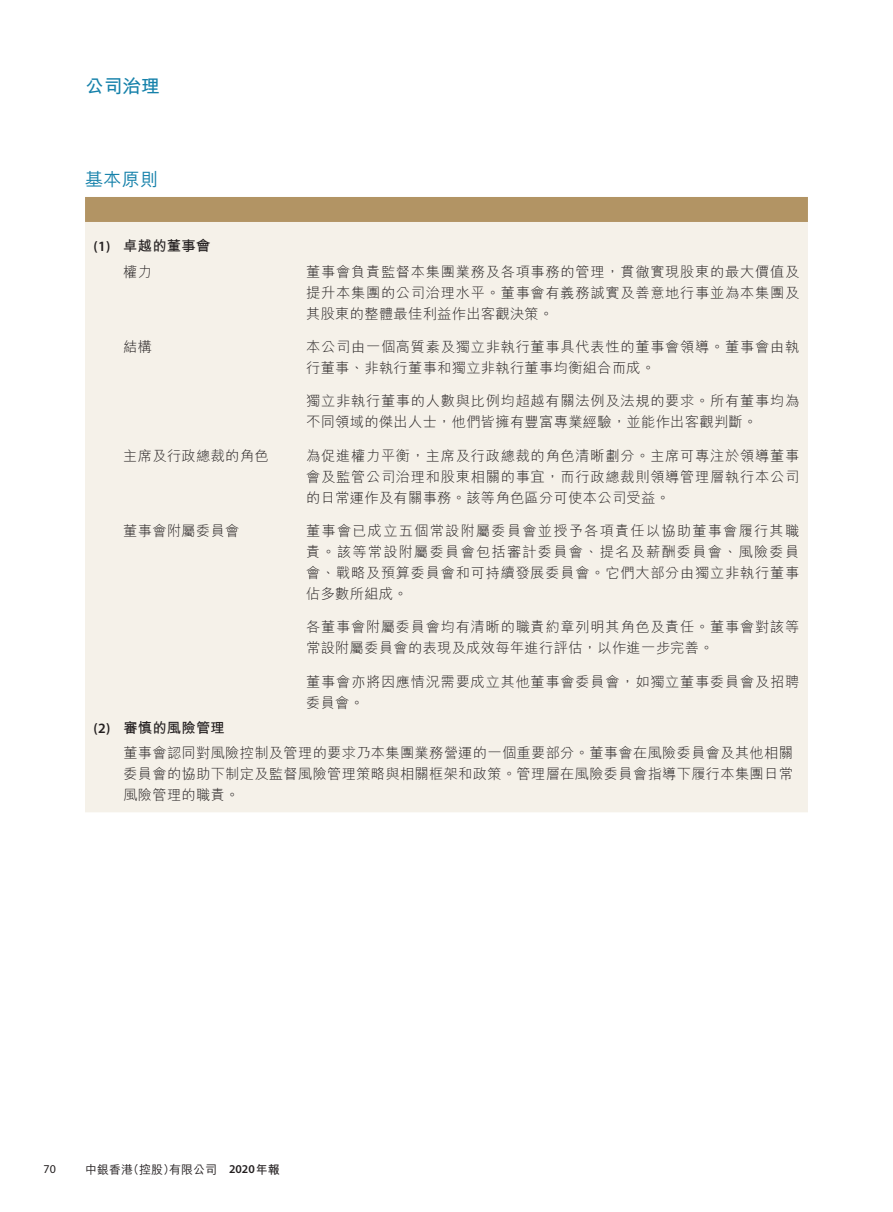
<style>
.page{position:relative;width:893px;height:1212px;background:#fff}
.page>*{position:absolute;margin:0;border:0;box-sizing:border-box;transform-origin:0 0}
.t1{font:700 18.75px "M Hei HK";color:#1581aa}
.t2{font:500 18px "M Hei HK";color:#1581aa}
.t3{font:300 14.25px/21px "M Hei HK";letter-spacing:.02em;color:#231f20;text-align:justify}
.t4{font:300 14.25px/21px "M Hei HK";letter-spacing:.05em;color:#231f20}
.t5{font:700 14.25px/25.2px "M Hei HK";letter-spacing:.02em;color:#231f20}
.t6{font:500 12px "M Hei HK";color:#231f20}
.t7{font:12px "Myriad Pro";color:#231f20}
.s1{font-family:"Myriad Pro";font-weight:600}
.s2{font-weight:300}
.s3{font-weight:700}
</style>
<div class="page">
<div style="left:85px;top:197px;width:723px;height:25px;background:#b29464"></div>
<div style="left:85px;top:222px;width:723px;height:590px;background:#f5f1e9"></div>
<h1 class="t1" style="left:85px;top:73px;width:76px">公司治理</h1>
<p class="t2" style="left:85px;top:166px;width:75px">基本原則</p>
<p class="t5" style="left:123px;top:232px;width:88px;text-indent:-30px"><span class="s1">(1)</span> 卓越的董事會<span class="s2">權力</span></p>
<p class="t3" style="left:306px;top:261px;width:495px">董事會負責監督本集團業務及各項事務的管理，貫徹實現股東的最大價值及提升本集團的公司治理水平。董事會有義務誠實及善意地行事並為本集團及其股東的整體最佳利益作出客觀決策。</p>
<p class="t3" style="left:123px;top:336px;width:30px">結構</p>
<p class="t4" style="left:306px;top:336px;width:495px">本公司由一個高質素及獨立非執行董事具代表性的董事會領導。董事會由執行董事、非執行董事和獨立非執行董事均衡組合而成。</p>
<p class="t4" style="left:306px;top:390px;width:495px">獨立非執行董事的人數與比例均超越有關法例及法規的要求。所有董事均為不同領域的傑出人士，他們皆擁有豐富專業經驗，並能作出客觀判斷。</p>
<p class="t3" style="left:123px;top:445px;width:147px">主席及行政總裁的角色</p>
<p class="t3" style="left:306px;top:445px;width:495px">為促進權力平衡，主席及行政總裁的角色清晰劃分。主席可專注於領導董事會及監管公司治理和股東相關的事宜，而行政總裁則領導管理層執行本公司的日常運作及有關事務。該等角色區分可使本公司受益。</p>
<p class="t3" style="left:123px;top:520px;width:118px">董事會附屬委員會</p>
<p class="t3" style="left:306px;top:520px;width:495px">董事會已成立五個常設附屬委員會並授予各項責任以協助董事會履行其職責。該等常設附屬委員會包括審計委員會、提名及薪酬委員會、風險委員會、戰略及預算委員會和可持續發展委員會。它們大部分由獨立非執行董事佔多數所組成。</p>
<p class="t4" style="left:306px;top:616px;width:495px">各董事會附屬委員會均有清晰的職責約章列明其角色及責任。董事會對該等常設附屬委員會的表現及成效每年進行評估，以作進一步完善。</p>
<p class="t4" style="left:306px;top:671px;width:495px">董事會亦將因應情況需要成立其他董事會委員會，如獨立董事委員會及招聘委員會。</p>
<p class="t3" style="left:123px;top:715px;width:671px;line-height:25.2px;text-indent:-30px"><span class="s1">(2)</span> <span class="s3">審慎的風險管理<br></span>董事會認同對風險控制及管理的要求乃本集團業務營運的一個重要部分。董事會在風險委員會及其他相關</p>
<p class="t3" style="left:123px;top:763px;width:671px">委員會的協助下制定及監督風險管理策略與相關框架和政策。管理層在風險委員會指導下履行本集團日常風險管理的職責。</p>
<p class="t7" style="left:44px;top:1161px;width:14px">70</p>
<p class="t6" style="left:85px;top:1160px;width:196px">中銀香港（控股）有限公司 <span class="s1">2020</span><span class="s3">年報</span></p>
</div>
